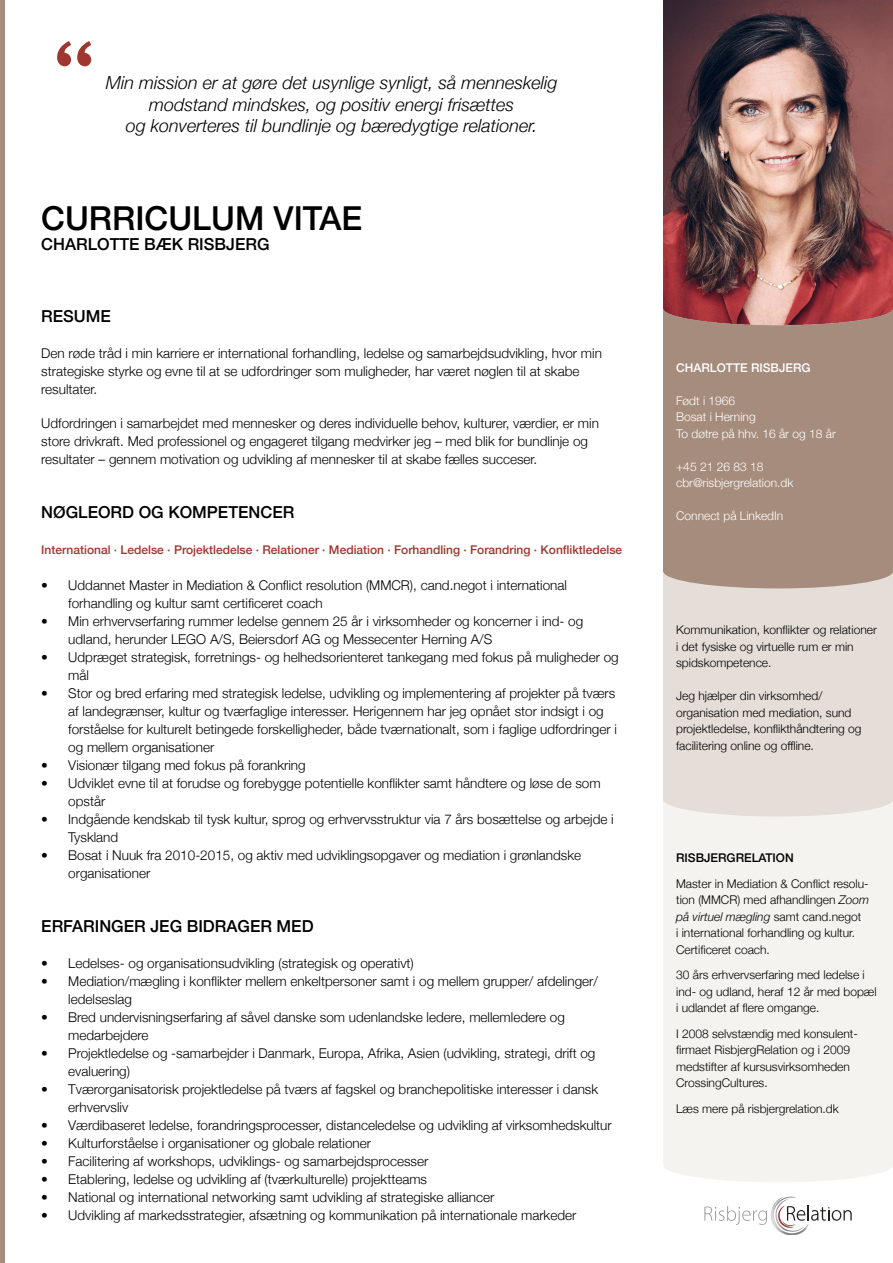
<style>
.page{position:relative;width:893px;height:1263px;background:#fff}
.page>*{position:absolute;margin:0;border:0;box-sizing:border-box;transform-origin:0 0}
.t1{font:112.5px "Andale Mono";color:#9f362f}
.t2{font:500 33px "Helvetica Neue";color:#000}
.t3{font:italic 300 18px/21.6px "Helvetica Neue";color:#000;text-align:center}
.t4{font:500 16.5px "Helvetica Neue";color:#000}
.t5{font:300 13.5px/18px "Helvetica Neue";color:#000}
.t6{font:300 12px/16.5px "Helvetica Neue";color:#000}
.t7{font:500 12px "Helvetica Neue";color:#9e362e}
.t8{font:300 12px/16.5px "Helvetica Neue";color:#fff}
.t9{font:500 12px "Helvetica Neue";color:#fff}
.t10{font:500 12px "Helvetica Neue";color:#000}
.s1{font-style:italic}
</style>
<div class="page">
<div style="left:663px;top:1148px;width:230px;height:34px;background:#f5f3f0;border-radius:50%"></div>
<svg style="left:704px;top:1206px;width:63px;height:19px"></svg>
<svg style="left:774px;top:1197px;width:78px;height:36px"></svg>
<div style="left:0;top:0;width:5px;height:1263px;background:#a68c7c"></div>
<div style="left:663px;top:799px;width:230px;height:365px;background:#f5f3f0"></div>
<div style="left:663px;top:782px;width:230px;height:34px;background:#e4ddd8;border-radius:50%"></div>
<div style="left:663px;top:571px;width:230px;height:230px;background:#e4ddd8"></div>
<div style="left:663px;top:554px;width:230px;height:34px;background:#a68c7c;border-radius:50%"></div>
<div style="left:663px;top:309px;width:230px;height:262px;background:#a68c7c"></div>
<img style="left:663px;top:0;width:230px;height:326px">
<h1 class="t1" style="left:41px;top:8px;width:69px">“</h1>
<h3 class="t3" style="left:106px;top:71px;width:453px">Min mission er at gøre det usynlige synligt, så menneskelig modstand mindskes, og positiv energi frisættes</h3>
<h3 class="t3" style="left:126px;top:114px;width:413px">og konverteres til bundlinje og bæredygtige relationer.</h3>
<h2 class="t2" style="left:41px;top:192px;width:322px">CURRICULUM VITAE</h2>
<p class="t4" style="left:41px;top:231px;width:230px">CHARLOTTE BÆK RISBJERG</p>
<p class="t4" style="left:41px;top:303px;width:71px">RESUME</p>
<p class="t5" style="left:41px;top:343px;width:562px">Den røde tråd i min karriere er international forhandling, ledelse og samarbejdsudvikling, hvor min strategiske styrke og evne til at se udfordringer som muligheder, har været nøglen til at skabe resultater.</p>
<p class="t5" style="left:41px;top:414px;width:559px">Udfordringen i samarbejdet med mennesker og deres individuelle behov, kulturer, værdier, er min store drivkraft. Med professionel og engageret tilgang medvirker jeg – med blik for bundlinje og resultater – gennem motivation og udvikling af mennesker til at skabe fælles succeser.</p>
<p class="t4" style="left:41px;top:499px;width:255px">NØGLEORD OG KOMPETENCER</p>
<p class="t7" style="left:41px;top:540px;width:582px">International · Ledelse · Projektledelse · Relationer · Mediation · Forhandling · Forandring · Konfliktledelse</p>
<p class="t5" style="left:68px;top:576px;width:500px;text-indent:-27px">• Uddannet Master in Mediation &amp; Conflict resolution (MMCR), cand.negot i international forhandling og kultur samt certificeret coach</p>
<p class="t5" style="left:68px;top:612px;width:516px;text-indent:-27px">• Min erhvervserfaring rummer ledelse gennem 25 år i virksomheder og koncerner i ind- og udland, herunder LEGO A/S, Beiersdorf AG og Messecenter Herning A/S</p>
<p class="t5" style="left:68px;top:648px;width:552px;text-indent:-27px">• Udpræget strategisk, forretnings- og helhedsorienteret tankegang med fokus på muligheder og mål</p>
<p class="t5" style="left:68px;top:683px;width:550px;text-indent:-27px">• Stor og bred erfaring med strategisk ledelse, udvikling og implementering af projekter på tværs af landegrænser, kultur og tværfaglige interesser. Herigennem har jeg opnået stor indsigt i og forståelse for kulturelt betingede forskelligheder, både tværnationalt, som i faglige udfordringer i og mellem organisationer</p>
<p class="t5" style="left:41px;top:755px;width:266px">• Visionær tilgang med fokus på forankring</p>
<p class="t5" style="left:68px;top:773px;width:534px;text-indent:-27px">• Udviklet evne til at forudse og forebygge potentielle konflikter samt håndtere og løse de som opstår</p>
<p class="t5" style="left:68px;top:809px;width:547px;text-indent:-27px">• Indgående kendskab til tysk kultur, sprog og erhvervsstruktur via 7 års bosættelse og arbejde i<br>Tyskland</p>
<p class="t5" style="left:68px;top:845px;width:514px;text-indent:-27px">• Bosat i Nuuk fra 2010-2015, og aktiv med udviklingsopgaver og mediation i grønlandske organisationer</p>
<p class="t4" style="left:41px;top:913px;width:274px">ERFARINGER JEG BIDRAGER MED</p>
<p class="t5" style="left:41px;top:954px;width:374px">• Ledelses- og organisationsudvikling (strategisk og operativt)</p>
<p class="t5" style="left:68px;top:972px;width:531px;text-indent:-27px">• Mediation/mægling i konflikter mellem enkeltpersoner samt i og mellem grupper/ afdelinger/ ledelseslag</p>
<p class="t5" style="left:68px;top:1008px;width:498px;text-indent:-27px">• Bred undervisningserfaring af såvel danske som udenlandske ledere, mellemledere og medarbejdere</p>
<p class="t5" style="left:68px;top:1044px;width:529px;text-indent:-27px">• Projektledelse og -samarbejder i Danmark, Europa, Afrika, Asien (udvikling, strategi, drift og evaluering)</p>
<p class="t5" style="left:68px;top:1079px;width:531px;text-indent:-27px">• Tværorganisatorisk projektledelse på tværs af fagskel og branchepolitiske interesser i dansk erhvervsliv</p>
<p class="t5" style="left:41px;top:1115px;width:572px">• Værdibaseret ledelse, forandringsprocesser, distanceledelse og udvikling af virksomhedskultur</p>
<p class="t5" style="left:41px;top:1133px;width:331px">• Kulturforståelse i organisationer og globale relationer</p>
<p class="t5" style="left:41px;top:1151px;width:389px">• Facilitering af workshops, udviklings- og samarbejdsprocesser</p>
<p class="t5" style="left:41px;top:1169px;width:387px">• Etablering, ledelse og udvikling af (tværkulturelle) projektteams</p>
<p class="t5" style="left:41px;top:1187px;width:455px">• National og international networking samt udvikling af strategiske alliancer</p>
<p class="t5" style="left:41px;top:1205px;width:537px">• Udvikling af markedsstrategier, afsætning og kommunikation på internationale markeder</p>
<p class="t9" style="left:676px;top:358px;width:136px">CHARLOTTE RISBJERG</p>
<p class="t8" style="left:676px;top:391px;width:161px">Født i 1966<br>Bosat i Herning<br>To døtre på hhv. 16 år og 18 år</p>
<p class="t8" style="left:676px;top:457px;width:119px">+45 21 26 83 18 cbr@risbjergrelation.dk</p>
<p class="t8" style="left:676px;top:507px;width:109px">Connect på LinkedIn</p>
<p class="t6" style="left:676px;top:621px;width:202px">Kommunikation, konflikter og relationer i det fysiske og virtuelle rum er min spidskompetence.</p>
<p class="t6" style="left:676px;top:687px;width:187px">Jeg hjælper din virksomhed/ organisation med mediation, sund projektledelse, konflikthåndtering og facilitering online og offline.</p>
<p class="t10" style="left:676px;top:848px;width:119px">RISBJERGRELATION</p>
<p class="t6" style="left:676px;top:874px;width:195px">Master in Mediation &amp; Conflict resolu&shy;tion (MMCR) med afhandlingen <span class="s1">Zoom på virtuel mægling</span> samt cand.negot<br>i international forhandling og kultur.<br>Certificeret coach.</p>
<p class="t6" style="left:676px;top:966px;width:202px">30 års erhvervserfaring med ledelse i ind- og udland, heraf 12 år med bopæl i udlandet af flere omgange.</p>
<p class="t6" style="left:676px;top:1024px;width:183px">I 2008 selvstændig med konsulent&shy;firmaet RisbjergRelation og i 2009 medstifter af kursusvirksomheden<br>CrossingCultures.</p>
<p class="t6" style="left:676px;top:1099px;width:164px">Læs mere på risbjergrelation.dk</p>
</div>
